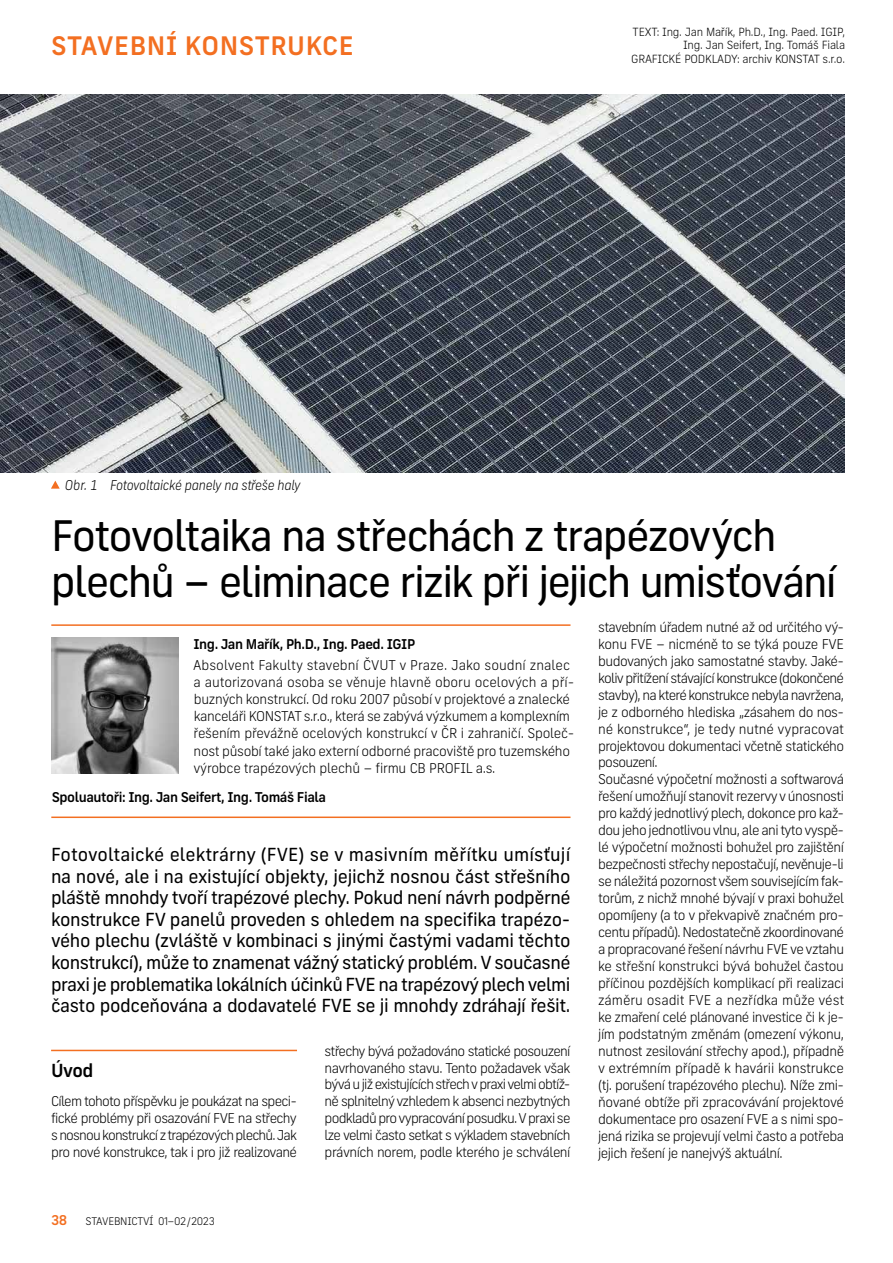
<style>
.page{position:relative;width:893px;height:1263px;background:#fff}
.page>*{position:absolute;margin:0;border:0;box-sizing:border-box;transform-origin:0 0}
.t1{font:42px/45.9px "New Frank";letter-spacing:-.045em;color:#000}
.t2{font:500 25.5px "New Frank";letter-spacing:.02em;color:#f36f21}
.t3{font:18px/21.6px "New Frank";letter-spacing:-.02em;color:#000;text-align:justify}
.t4{font:500 18px "New Frank";color:#000}
.t5{font:300 13.5px/17px "New Frank";letter-spacing:-.04em;color:#000;text-align:justify}
.t6{font:500 13.5px "New Frank";letter-spacing:-.03em;color:#000}
.t7{font:italic 300 13.5px "New Frank";letter-spacing:-.025em;color:#000;scale:.95 1}
.t8{font:500 13.5px "New Frank";color:#f36f21}
.t9{font:300 11.25px/13.5px "New Frank";letter-spacing:-.02em;color:#000;text-align:right}
.t10{font:300 10.5px "New Frank";letter-spacing:-.035em;color:#000}
</style>
<div class="page">
<hr style="left:51px;top:1050px;width:246px;height:1px;background:#f36f21">
<img style="left:51px;top:638px;width:128px;height:135px">
<hr style="left:51px;top:624px;width:519px;height:2px;background:#f36f21">
<hr style="left:51px;top:816px;width:519px;height:2px;background:#f36f21">
<img style="left:0;top:94px;width:844px;height:378px">
<svg style="left:51px;top:481px;width:9px;height:8px"></svg>
<h2 class="t2" style="left:51px;top:29px;width:304px">STAVEBNÍ KONSTRUKCE</h2>
<p class="t7" style="left:65px;top:476px;width:250px">Obr. 1 Fotovoltaické panely na střeše haly</p>
<p class="t9" style="left:631px;top:25px;width:215px">TEXT: Ing. Jan Mařík, Ph.D., Ing. Paed. IGIP,<br>Ing. Jan Seifert, Ing. Tomáš Fiala<br>GRAFICKÉ PODKLADY: archiv KONSTAT s.r.o.</p>
<h1 class="t1" style="left:51px;top:513px;width:787px">Fotovoltaika na střechách z trapézových plechů – eliminace rizik při jejich umisťování</h1>
<p class="t6" style="left:193px;top:635px;width:223px">Ing. Jan Mařík, Ph.D., Ing. Paed. IGIP</p>
<p class="t5" style="left:193px;top:657px;width:383px;text-align:left">Absolvent Fakulty stavební ČVUT v Praze. Jako soudní znalec a autorizovaná osoba se věnuje hlavně oboru ocelových a pří&shy;buzných konstrukcí. Od roku 2007 působí v projektové a znalecké kanceláři KONSTAT s.r.o., která se zabývá výzkumem a komplexním řešením převážně ocelových konstrukcí v ČR i zahraničí. Společ&shy;nost působí také jako externí odborné pracoviště pro tuzemského výrobce trapézových plechů – firmu CB PROFIL a.s.</p>
<p class="t6" style="left:52px;top:788px;width:276px">Spoluautoři: Ing. Jan Seifert, Ing. Tomáš Fiala</p>
<p class="t3" style="left:51px;top:843px;width:521px">Fotovoltaické elektrárny (FVE) se v masivním měřítku umísťují na nové, ale i na existující objekty, jejichž nosnou část střešního pláště mnohdy tvoří trapézové plechy. Pokud není návrh podpěrné konstrukce FV panelů proveden s ohledem na specifika trapézo&shy;vého plechu (zvláště v kombinaci s jinými častými vadami těchto konstrukcí), může to znamenat vážný statický problém. V současné praxi je problematika lokálních účinků FVE na trapézový plech velmi často podceňována a dodavatelé FVE se ji mnohdy zdráhají řešit.</p>
<h3 class="t4" style="left:51px;top:1059px;width:44px">Úvod</h3>
<p class="t5" style="left:51px;top:1093px;width:247px">Cílem tohoto příspěvku je poukázat na speci&shy;fické problémy při osazování FVE na střechy s nosnou konstrukcí ztrapézových plechů. Jak pro nové konstrukce, tak i pro již realizované</p>
<p class="t8" style="left:51px;top:1211px;width:18px">38</p>
<p class="t10" style="left:86px;top:1215px;width:131px">STAVEBNICTVÍ 01–02/2023</p>
<p class="t5" style="left:325px;top:1042px;width:247px">střechy bývá požadováno statické posouzení navrhovaného stavu. Tento požadavek však bývá u již existujících střech vpraxi velmi obtíž&shy;ně splnitelný vzhledem k absenci nezbytných podkladů pro vypracování posudku. Vpraxi se lze velmi často setkat s výkladem stavebních právních norem, podle kterého je schválení</p>
<p class="t5" style="left:598px;top:618px;width:248px;text-align:left">stavebním úřadem nutné až od určitého vý&shy;konu FVE – nicméně to se týká pouze FVE budovaných jako samostatné stavby. Jaké&shy;koliv přitížení stávající konstrukce (dokončené stavby), na které konstrukce nebyla navržena, je z odborného hlediska „zásahem do nos&shy;né konstrukce“, je tedy nutné vypracovat projektovou dokumentaci včetně statického posouzení.<br>Současné výpočetní možnosti a softwarová řešení umožňují stanovit rezervy v únosnosti pro každý jednotlivý plech, dokonce pro kaž&shy;dou jeho jednotlivou vlnu, ale ani tyto vyspě&shy;lé výpočetní možnosti bohužel pro zajištění bezpečnosti střechy nepostačují, nevěnuje-li se náležitá pozornost všem souvisejícím fak&shy;torům, z nichž mnohé bývají v praxi bohužel opomíjeny (a to v překvapivě značném pro&shy;centu případů). Nedostatečně zkoordinované a propracované řešení návrhu FVE ve vztahu ke střešní konstrukci bývá bohužel častou příčinou pozdějších komplikací při realizaci záměru osadit FVE a nezřídka může vést ke zmaření celé plánované investice či k je&shy;jím podstatným změnám (omezení výkonu, nutnost zesilování střechy apod.), případně v extrémním případě k havárii konstrukce (tj. porušení trapézového plechu). Níže zmi&shy;ňované obtíže při zpracovávání projektové dokumentace pro osazení FVE a s nimi spo&shy;jená rizika se projevují velmi často a potřeba jejich řešení je nanejvýš aktuální.</p>
</div>
